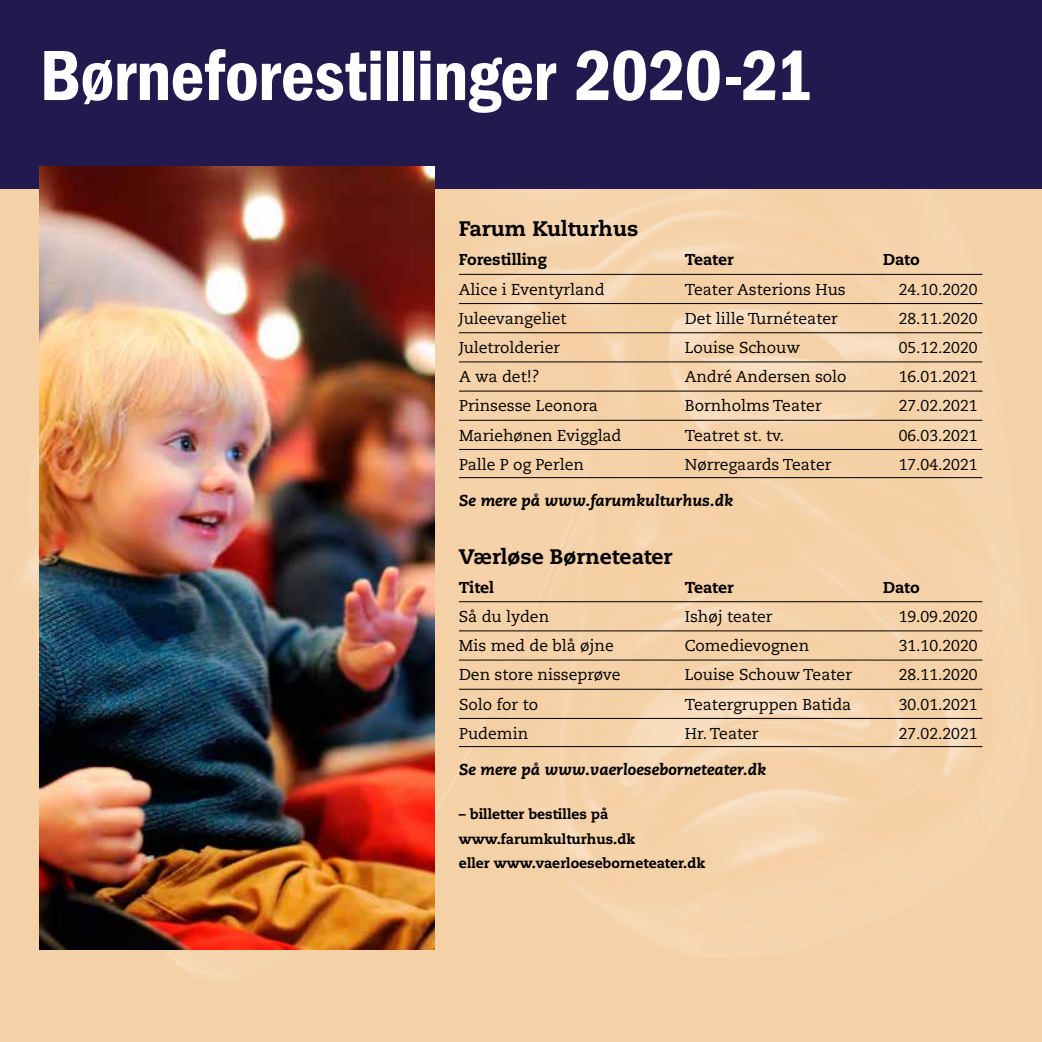
<style>
.page{position:relative;width:1042px;height:1042px;background:#fff}
.page>*{position:absolute;margin:0;border:0;box-sizing:border-box;transform-origin:0 0}
.t1{font:73.5px "ITC Franklin Gothic Std Dm Cd";letter-spacing:-.01em;color:#fff}
.t2{font:800 21px "Caecilia LT Std";color:#000}
.t3{font:15.75px "Caecilia LT Std";color:#000}
.t4{font:italic 800 15.75px "Caecilia LT Std";color:#000}
.t5{font:800 15.75px "Caecilia LT Std";color:#000}
.t6{font:800 14px/24.5px "Caecilia LT Std";color:#000}
</style>
<div class="page">
<img style="left:0;top:189px;width:1042px;height:853px">
<div style="left:0;top:0;width:1042px;height:189px;background:#221a4e"></div>
<hr style="left:459px;top:274px;width:523px;height:1px;background:#000">
<hr style="left:459px;top:303px;width:523px;height:1px;background:#000">
<hr style="left:459px;top:332px;width:523px;height:1px;background:#000">
<hr style="left:459px;top:361px;width:523px;height:1px;background:#000">
<hr style="left:459px;top:391px;width:523px;height:1px;background:#000">
<hr style="left:459px;top:420px;width:523px;height:1px;background:#000">
<hr style="left:459px;top:449px;width:523px;height:1px;background:#000">
<hr style="left:459px;top:477px;width:523px;height:1px;background:#000">
<hr style="left:459px;top:601px;width:523px;height:1px;background:#000">
<hr style="left:459px;top:630px;width:523px;height:1px;background:#000">
<hr style="left:459px;top:659px;width:523px;height:1px;background:#000">
<hr style="left:459px;top:689px;width:523px;height:1px;background:#000">
<hr style="left:459px;top:718px;width:523px;height:1px;background:#000">
<hr style="left:459px;top:746px;width:523px;height:1px;background:#000">
<img style="left:40px;top:167px;width:394px;height:782px">
<h1 class="t1" style="left:40px;top:34px;width:775px">Børneforestillinger 2020-21</h1>
<h2 class="t2" style="left:459px;top:216px;width:181px">Farum Kulturhus</h2>
<p class="t5" style="left:459px;top:250px;width:90px">Forestilling</p>
<p class="t5" style="left:685px;top:250px;width:50px">Teater</p>
<p class="t5" style="left:883px;top:250px;width:38px">Dato</p>
<p class="t3" style="left:459px;top:280px;width:147px">Alice i Eventyrland</p>
<p class="t3" style="left:685px;top:280px;width:163px">Teater Asterions Hus</p>
<p class="t3" style="left:898px;top:280px;width:80px">24.10.2020</p>
<p class="t3" style="left:459px;top:309px;width:109px">Juleevangeliet</p>
<p class="t3" style="left:685px;top:309px;width:155px">Det lille Turnéteater</p>
<p class="t3" style="left:898px;top:309px;width:80px">28.11.2020</p>
<p class="t3" style="left:459px;top:338px;width:103px">Juletrolderier</p>
<p class="t3" style="left:685px;top:338px;width:117px">Louise Schouw</p>
<p class="t3" style="left:898px;top:338px;width:80px">05.12.2020</p>
<p class="t3" style="left:459px;top:368px;width:82px">A wa det!?</p>
<p class="t3" style="left:685px;top:368px;width:163px">André Andersen solo</p>
<p class="t3" style="left:898px;top:368px;width:80px">16.01.2021</p>
<p class="t3" style="left:459px;top:397px;width:140px">Prinsesse Leonora</p>
<p class="t3" style="left:685px;top:397px;width:138px">Bornholms Teater</p>
<p class="t3" style="left:899px;top:397px;width:80px">27.02.2021</p>
<p class="t3" style="left:459px;top:426px;width:164px">Mariehønen Evigglad</p>
<p class="t3" style="left:685px;top:426px;width:101px">Teatret st. tv.</p>
<p class="t3" style="left:899px;top:426px;width:80px">06.03.2021</p>
<p class="t3" style="left:459px;top:455px;width:126px">Palle P og Perlen</p>
<p class="t3" style="left:685px;top:455px;width:148px">Nørregaards Teater</p>
<p class="t3" style="left:899px;top:455px;width:80px">17.04.2021</p>
<p class="t4" style="left:459px;top:491px;width:276px">Se mere på www.farumkulturhus.dk</p>
<h2 class="t2" style="left:459px;top:543px;width:215px">Værløse Børneteater</h2>
<p class="t5" style="left:459px;top:577px;width:37px">Titel</p>
<p class="t5" style="left:685px;top:577px;width:50px">Teater</p>
<p class="t5" style="left:883px;top:577px;width:38px">Dato</p>
<p class="t3" style="left:459px;top:607px;width:92px">Så du lyden</p>
<p class="t3" style="left:685px;top:607px;width:89px">Ishøj teater</p>
<p class="t3" style="left:898px;top:607px;width:80px">19.09.2020</p>
<p class="t3" style="left:459px;top:636px;width:156px">Mis med de blå øjne</p>
<p class="t3" style="left:685px;top:636px;width:126px">Comedievognen</p>
<p class="t3" style="left:898px;top:636px;width:80px">31.10.2020</p>
<p class="t3" style="left:459px;top:666px;width:163px">Den store nisseprøve</p>
<p class="t3" style="left:685px;top:666px;width:169px">Louise Schouw Teater</p>
<p class="t3" style="left:898px;top:666px;width:80px">28.11.2020</p>
<p class="t3" style="left:459px;top:695px;width:81px">Solo for to</p>
<p class="t3" style="left:685px;top:695px;width:168px">Teatergruppen Batida</p>
<p class="t3" style="left:898px;top:695px;width:80px">30.01.2021</p>
<p class="t3" style="left:459px;top:724px;width:71px">Pudemin</p>
<p class="t3" style="left:685px;top:724px;width:75px">Hr. Teater</p>
<p class="t3" style="left:899px;top:724px;width:80px">27.02.2021</p>
<p class="t4" style="left:459px;top:760px;width:308px">Se mere på www.vaerloeseborneteater.dk</p>
<p class="t6" style="left:459px;top:802px;width:248px">– billetter bestilles på www.farumkulturhus.dk<br>eller www.vaerloeseborneteater.dk</p>
</div>
